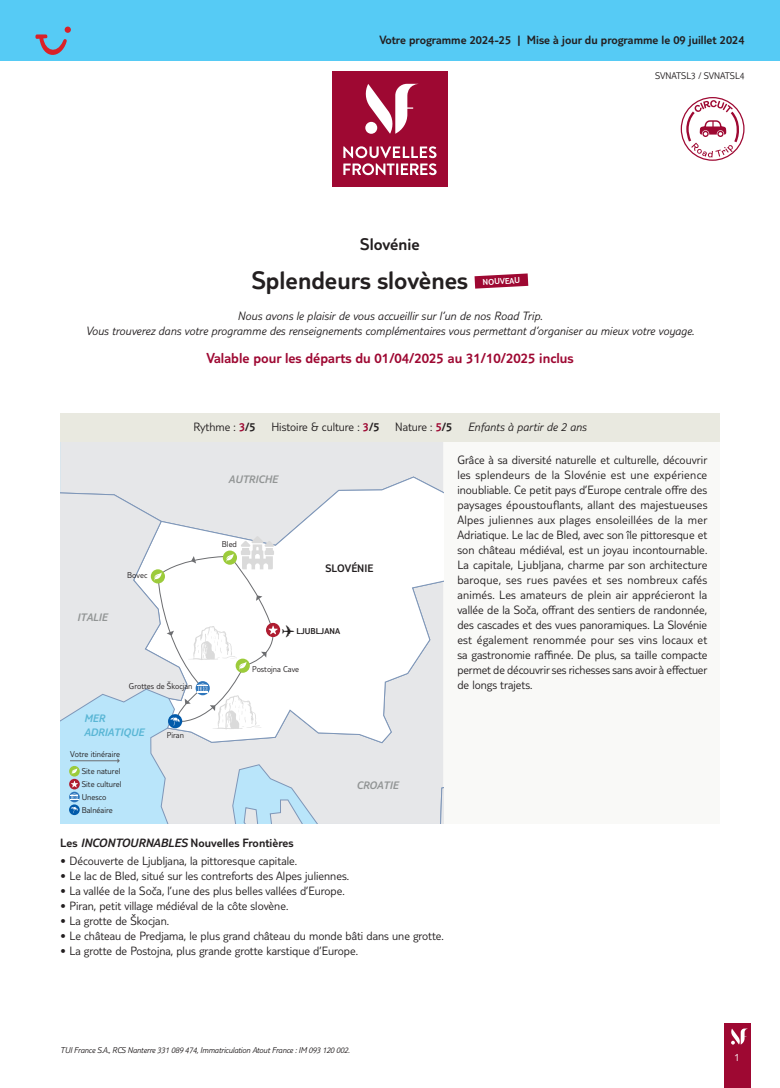
<style>
.page{position:relative;width:780px;height:1088px;background:#fff}
.page>*{position:absolute;margin:0;border:0;box-sizing:border-box;transform-origin:0 0}
.t1{font:300 26.25px "TUI Type";color:#231f20}
.t2{font:300 17.5px "TUI Type";color:#231f20}
.t3{font:300 15px "TUI Type";color:#9e0832}
.t4{font:300 12.5px/15px "TUI Type";color:#231f20;text-align:justify}
.t5{font:italic 300 12.5px/15px "TUI Type";color:#231f20;text-align:center}
.t6{font:300 12.5px "TUI Type";color:#231f20}
.t7{font:italic 300 11.25px "TUI Type";color:#929595}
.t8{font:italic 300 11.25px/13.5px "TUI Type";color:#59b6d5}
.t9{font:300 11.25px "TUI Type";color:#231f20}
.t10{font:300 11.25px "TUI Type";color:#fff}
.t11{font:300 10px "TUI Type";color:#231f20}
.t12{font:300 8.75px/16.9px "TUI Type";color:#231f20;text-align:right}
.t13{font:italic 300 8.75px "TUI Type";letter-spacing:-.02em;color:#231f20}
.t14{font:300 8.75px "TUI Type";color:#231f20}
.t15{font:300 8.75px "TUI Type";color:#fff}
.s1{color:#9e0832}
.s2{font-style:inherit}
.s3{font-style:italic}
</style>
<div class="page">
<div style="left:724px;top:1023px;width:26px;height:65px;background:#9e0832"></div>
<svg style="left:731px;top:1028px;width:17px;height:16px"></svg>
<div style="left:60px;top:441px;width:659px;height:383px;background:#f9f9f7"></div>
<div style="left:0;top:0;width:780px;height:60px;background:#56cbf5"></div>
<div style="left:332px;top:72px;width:115px;height:115px;background:#9e0832"></div>
<svg style="left:343px;top:146px;width:93px;height:29px"></svg>
<svg style="left:365px;top:84px;width:52px;height:50px"></svg>
<svg style="left:474px;top:273px;width:54px;height:16px"></svg>
<svg style="left:60px;top:441px;width:383px;height:383px"></svg>
<div style="left:266px;top:623px;width:14px;height:14px;background:#af1d31;border-radius:50%"></div>
<div style="left:151px;top:569px;width:14px;height:14px;background:#9ccb3b;border-radius:50%"></div>
<svg style="left:154px;top:536px;width:124px;height:193px"></svg>
<hr style="left:70px;top:760px;width:48px;height:1px;background:#6c6d70">
<svg style="left:117px;top:758px;width:3px;height:5px"></svg>
<div style="left:69px;top:766px;width:11px;height:10px;background:#9ccb3b;border-radius:50%"></div>
<svg style="left:72px;top:768px;width:5px;height:6px"></svg>
<div style="left:69px;top:779px;width:11px;height:10px;background:#af1d31;border-radius:50%"></div>
<svg style="left:71px;top:781px;width:7px;height:6px"></svg>
<svg style="left:69px;top:792px;width:11px;height:10px"></svg>
<div style="left:69px;top:804px;width:11px;height:11px;background:#015aaa;border-radius:50%"></div>
<svg style="left:70px;top:793px;width:8px;height:20px"></svg>
<div style="left:60px;top:413px;width:659px;height:28px;background:#e9e9e0"></div>
<svg style="left:35px;top:27px;width:36px;height:28px"></svg>
<div style="left:680px;top:97px;width:64px;height:64px;border:1px solid #9e0832;border-radius:50%"></div>
<svg style="left:686px;top:100px;width:53px;height:57px"></svg>
<p class="t6" style="left:379px;top:33px;width:366px">Votre programme 2024-25 | Mise à jour du programme le 09 juillet 2024</p>
<p class="t11" style="left:655px;top:70px;width:91px">SVNATSL3 / SVNATSL4</p>
<h2 class="t2" style="left:360px;top:235px;width:61px">Slovénie</h2>
<h1 class="t1" style="left:252px;top:265px;width:218px">Splendeurs slovènes</h1>
<p class="t15" style="left:482px;top:277px;width:39px;rotate:-3deg">NOUVEAU</p>
<p class="t5" style="left:86px;top:308px;width:610px">Nous avons le plaisir de vous accueillir sur l’un de nos Road Trip.<br>Vous trouverez dans votre programme des renseignements complémentaires vous permettant d’organiser au mieux votre voyage.</p>
<p class="t3" style="left:206px;top:350px;width:368px">Valable pour les départs du 01/04/2025 au 31/10/2025 inclus</p>
<p class="t7" style="left:77px;top:611px;width:32px">ITALIE</p>
<p class="t4" style="left:193px;top:419px;width:64px">Rythme : <span class="s1">3</span><span class="s2">/5</span></p>
<p class="t4" style="left:271px;top:419px;width:182px">Histoire &amp; culture : <span class="s1">3</span><span class="s2">/5</span> Nature : <span class="s1">5</span><span class="s2">/5</span></p>
<p class="t5" style="left:468px;top:419px;width:120px">Enfants à partir de 2 ans</p>
<p class="t12" style="left:127px;top:566px;width:22px">Bovec</p>
<p class="t12" style="left:129px;top:678px;width:65px">Grottes de Škocjan</p>
<p class="t7" style="left:228px;top:473px;width:51px">AUTRICHE</p>
<p class="t12" style="left:222px;top:536px;width:17px">Bled</p>
<p class="t9" style="left:325px;top:562px;width:49px">SLOVÉNIE</p>
<p class="t14" style="left:282px;top:626px;width:60px">✈ LJUBLJANA</p>
<p class="t12" style="left:252px;top:661px;width:49px">Postojna Cave</p>
<p class="t4" style="left:457px;top:452px;width:251px">Grâce à sa diversité naturelle et culturelle, découvrir les splendeurs de la Slovénie est une expérience inoubliable. Ce petit pays d’Europe centrale offre des paysages époustouflants, allant des majestueuses Alpes juliennes aux plages ensoleillées de la mer Adriatique. Le lac de Bled, avec son île pittoresque et son château médiéval, est un joyau incontournable.<br>La capitale, Ljubljana, charme par son architecture baroque, ses rues pavées et ses nombreux cafés animés. Les amateurs de plein air apprécieront la vallée de la Soča, offrant des sentiers de randonnée, des cascades et des vues panoramiques. La Slovénie est également renommée pour ses vins locaux et sa gastronomie raffinée. De plus, sa taille compacte permet de découvrir ses richesses sans avoir à effectuer de longs trajets.</p>
<p class="t8" style="left:84px;top:712px;width:61px">MER<br>ADRIATIQUE</p>
<p class="t12" style="left:70px;top:746px;width:52px">Votre itinéraire<br>Site naturel</p>
<p class="t12" style="left:82px;top:801px;width:33px">Balnéaire</p>
<p class="t12" style="left:82px;top:777px;width:41px;line-height:12.9px;text-align:left">Site culturel<br>Unesco</p>
<p class="t12" style="left:167px;top:726px;width:19px">Piran</p>
<p class="t7" style="left:356px;top:779px;width:44px">CROATIE</p>
<p class="t6" style="left:60px;top:835px;width:235px">Les <span class="s3">INCONTOURNABLES</span> Nouvelles Frontières</p>
<p class="t4" style="left:60px;top:853px;width:238px">• Découverte de Ljubljana, la pittoresque capitale.</p>
<p class="t4" style="left:60px;top:868px;width:290px">• Le lac de Bled, situé sur les contreforts des Alpes juliennes.</p>
<p class="t4" style="left:60px;top:883px;width:286px">• La vallée de la Soča, l’une des plus belles vallées d’Europe.</p>
<p class="t4" style="left:60px;top:898px;width:229px">• Piran, petit village médiéval de la côte slovène.</p>
<p class="t4" style="left:60px;top:913px;width:110px">• La grotte de Škocjan.</p>
<p class="t4" style="left:60px;top:928px;width:385px">• Le château de Predjama, le plus grand château du monde bâti dans une grotte.</p>
<p class="t4" style="left:60px;top:943px;width:299px">• La grotte de Postojna, plus grande grotte karstique d’Europe.</p>
<p class="t13" style="left:60px;top:1045px;width:291px">TUI France S.A., RCS Nanterre 331 089 474, Immatriculation Atout France : IM 093 120 002.</p>
<p class="t10" style="left:734px;top:1050px;width:7px">1</p>
</div>
